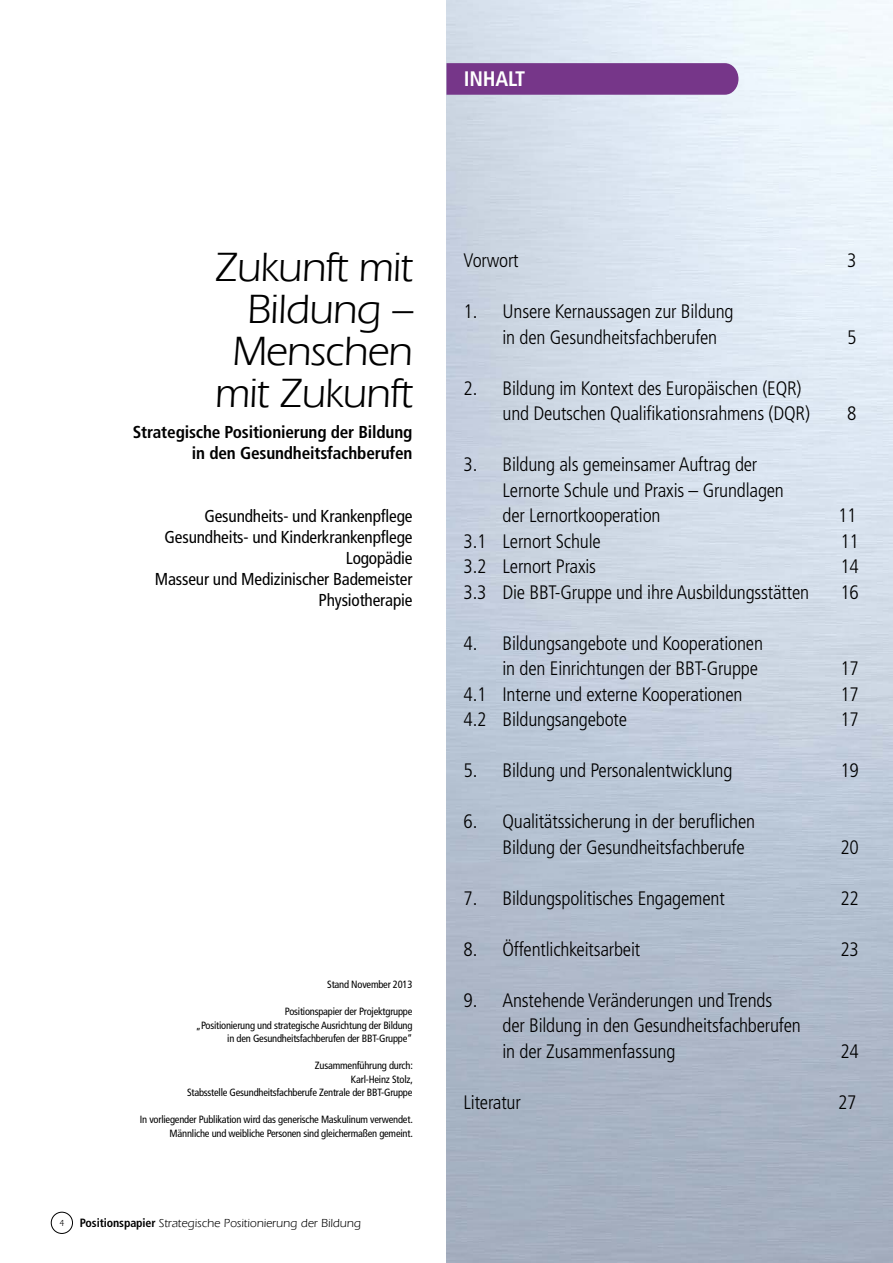
<style>
.page{position:relative;width:893px;height:1263px;background:#fff}
.page>*{position:absolute;margin:0;border:0;box-sizing:border-box;transform-origin:0 0}
.t1{font:42px/42px "ITC Eras LT";letter-spacing:-.02em;color:#000;text-align:right}
.t2{font:700 condensed 21px "Frutiger LT Pro";letter-spacing:-.01em;color:#fff}
.t3{font:300 condensed 19.5px/25.5px "Frutiger LT Pro";letter-spacing:-.01em;color:#000}
.t4{font:condensed 17.25px/21px "Frutiger LT Pro";letter-spacing:-.01em;color:#000;text-align:right}
.t5{font:700 condensed 17.25px/21px "Frutiger LT Pro";letter-spacing:-.01em;color:#000;text-align:right}
.t6{font:12px "ITC Eras LT";color:#000}
.t7{font:condensed 10.5px/13.5px "Frutiger LT Pro";letter-spacing:-.02em;color:#000;text-align:right}
.t8{font:9px "ITC Eras LT";color:#000}
.s1{font-family:"Frutiger LT Pro";font-weight:700;font-stretch:condensed}
</style>
<div class="page">
<div style="left:51px;top:1212px;width:22px;height:22px;border:1px solid #000;border-radius:50%"></div>
<svg style="left:446px;top:63px;width:292px;height:32px;background:#783a8b"></svg>
<p class="t2" style="left:464px;top:67px;width:63px">inhalt</p>
<h1 class="t1" style="left:214px;top:246px;width:200px">Zukunft mit<br>Bildung –<br>Menschen mit Zukunft</h1>
<p class="t5" style="left:133px;top:421px;width:281px">Strategische Positionierung der Bildung in den Gesundheitsfachberufen</p>
<p class="t4" style="left:155px;top:505px;width:259px">Gesundheits- und Krankenpflege<br>Gesundheits- und Kinderkrankenpflege<br>Logopädie<br>Masseur und Medizinischer Bademeister<br>Physiotherapie</p>
<p class="t7" style="left:327px;top:978px;width:87px">Stand November 2013</p>
<p class="t7" style="left:196px;top:1005px;width:218px">Positionspapier der Projektgruppe<br>„Positionierung und strategische Ausrichtung der Bildung in den Gesundheitsfachberufen der BBT-Gruppe“</p>
<p class="t7" style="left:187px;top:1059px;width:227px">Zusammenführung durch:<br>Karl-Heinz Stolz,<br>Stabsstelle Gesundheitsfachberufe Zentrale der BBT-Gruppe</p>
<p class="t7" style="left:140px;top:1113px;width:274px">In vorliegender Publikation wird das generische Maskulinum verwendet.<br>Männliche und weibliche Personen sind gleichermaßen gemeint.</p>
<p class="t8" style="left:59px;top:1218px;width:7px">4</p>
<p class="t6" style="left:80px;top:1217px;width:283px"><span class="s1">Positionspapier</span> Strategische Positionierung der Bildung</p>
<p class="t3" style="left:463px;top:248px;width:57px">Vorwort</p>
<p class="t3" style="left:847px;top:248px;width:11px">3</p>
<p class="t3" style="left:502px;top:299px;width:233px;text-indent:-39px">1. Unsere Kernaussagen zur Bildung in den Gesundheitsfachberufen</p>
<p class="t3" style="left:847px;top:324px;width:11px">5</p>
<p class="t3" style="left:502px;top:375px;width:309px;text-indent:-39px">2. Bildung im Kontext des Europäischen (EQR) und Deutschen Qualifikationsrahmens (DQR)</p>
<p class="t3" style="left:502px;top:452px;width:283px;text-indent:-39px">3. Bildung als gemeinsamer Auftrag der<br>Lernorte Schule und Praxis – Grundlagen der Lernortkooperation</p>
<p class="t3" style="left:847px;top:401px;width:11px">8</p>
<p class="t3" style="left:838px;top:503px;width:20px">11</p>
<p class="t3" style="left:463px;top:528px;width:139px">3.1 Lernort Schule</p>
<p class="t3" style="left:840px;top:528px;width:20px">11</p>
<p class="t3" style="left:463px;top:554px;width:134px">3.2 Lernort Praxis</p>
<p class="t3" style="left:840px;top:554px;width:20px">14</p>
<p class="t3" style="left:463px;top:579px;width:347px">3.3 Die BBT-Gruppe und ihre Ausbildungsstätten</p>
<p class="t3" style="left:840px;top:579px;width:20px">16</p>
<p class="t3" style="left:463px;top:630px;width:301px;text-align:right">4. Bildungsangebote und Kooperationen in den Einrichtungen der BBT-Gruppe</p>
<p class="t3" style="left:840px;top:656px;width:20px">17</p>
<p class="t3" style="left:463px;top:681px;width:281px">4.1 Interne und externe Kooperationen</p>
<p class="t3" style="left:840px;top:681px;width:20px">17</p>
<p class="t3" style="left:463px;top:707px;width:165px">4.2 Bildungsangebote</p>
<p class="t3" style="left:840px;top:707px;width:20px">17</p>
<p class="t3" style="left:463px;top:758px;width:270px">5. Bildung und Personalentwicklung</p>
<p class="t3" style="left:840px;top:758px;width:20px">19</p>
<p class="t3" style="left:502px;top:809px;width:254px;text-indent:-39px">6. Qualitätssicherung in der beruflichen<br>Bildung der Gesundheitsfachberufe</p>
<p class="t3" style="left:840px;top:834px;width:20px">20</p>
<p class="t3" style="left:463px;top:885px;width:263px">7. Bildungspolitisches Engagement</p>
<p class="t3" style="left:840px;top:885px;width:20px">22</p>
<p class="t3" style="left:463px;top:936px;width:178px">8. Öffentlichkeitsarbeit</p>
<p class="t3" style="left:840px;top:936px;width:20px">23</p>
<p class="t3" style="left:502px;top:987px;width:300px;text-indent:-39px">9. Anstehende Veränderungen und Trends<br>der Bildung in den Gesundheitsfachberufen in der Zusammenfassung</p>
<p class="t3" style="left:840px;top:1038px;width:20px">24</p>
<p class="t3" style="left:463px;top:1089px;width:59px">Literatur</p>
<p class="t3" style="left:838px;top:1089px;width:20px">27</p>
</div>
